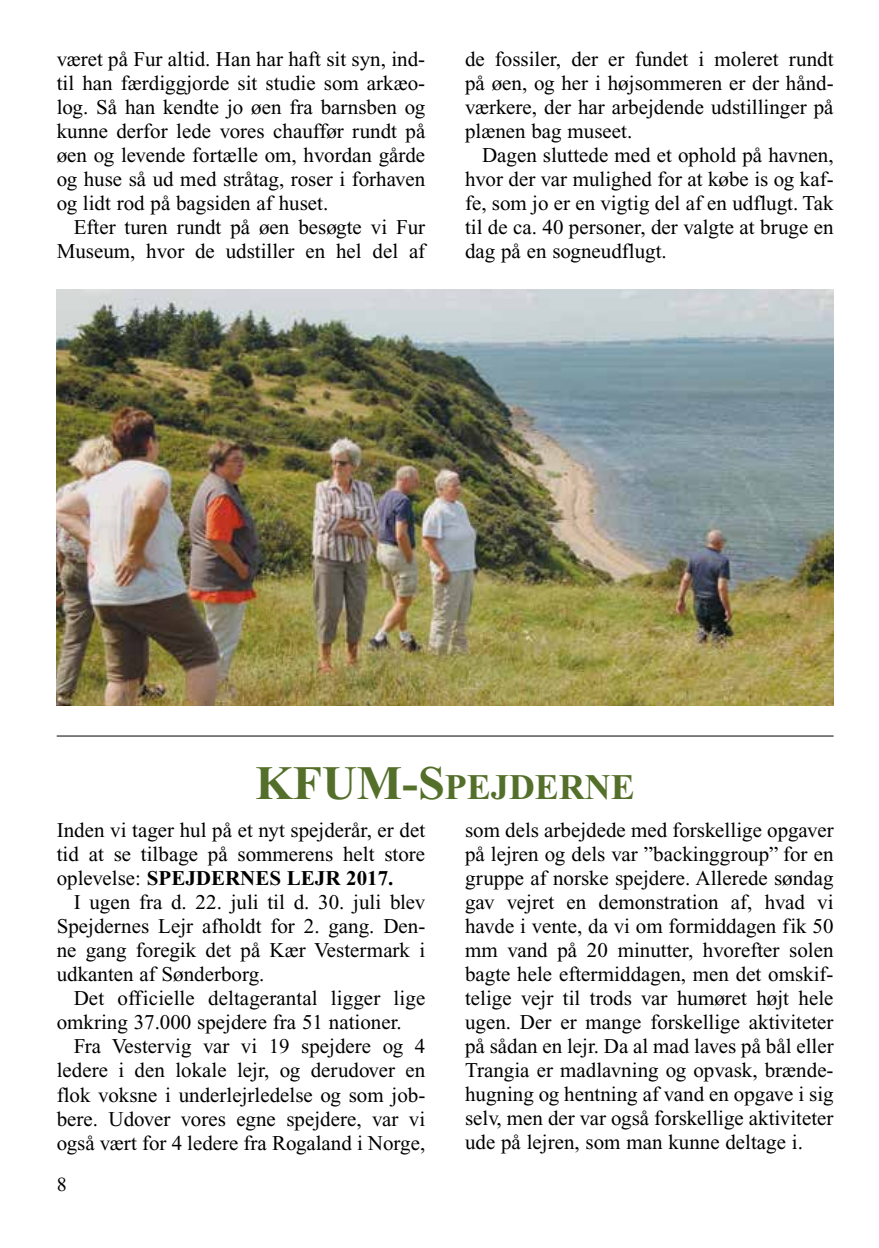
<style>
.page{position:relative;width:879px;height:1248px;background:#fff}
.page>*{position:absolute;margin:0;border:0;box-sizing:border-box;transform-origin:0 0}
.t1{font:700 36px "Times New Roman PS Std";color:#546f2a}
.t2{font:21px/24px "Times New Roman PS Std";color:#000;text-align:justify}
.t3{font:20px "Times New Roman PS Std";color:#000}
.s1{font-size:48px}
.s2{font-weight:700}
</style>
<div class="page">
<img style="left:57px;top:289px;width:776px;height:416px">
<hr style="left:57px;top:735px;width:776px;height:1px;background:#000">
<p class="t2" style="left:57px;top:47px;width:370px">været på Fur altid. Han har haft sit syn, ind&shy;til han færdiggjorde sit studie som arkæo&shy;log. Så han kendte jo øen fra barnsben og kunne derfor lede vores chauffør rundt på øen og levende fortælle om, hvordan gårde og huse så ud med stråtag, roser i forhaven og lidt rod på bagsiden af huset.</p>
<p class="t2" style="left:57px;top:215px;width:370px;text-align:right">Efter turen rundt på øen besøgte vi Fur<br>Museum, hvor de udstiller en hel del af</p>
<p class="t2" style="left:465px;top:47px;width:370px">de fossiler, der er fundet i moleret rundt på øen, og her i højsommeren er der hånd&shy;værkere, der har arbejdende udstillinger på plænen bag museet.</p>
<p class="t2" style="left:465px;top:143px;width:370px;text-indent:17px">Dagen sluttede med et ophold på havnen, hvor der var mulighed for at købe is og kaf&shy;fe, som jo er en vigtig del af en udflugt. Tak til de ca. 40 personer, der valgte at bruge en dag på en sogneudflugt.</p>
<h1 class="t1" style="left:255px;top:766px;width:381px"><span class="s1">KFUM-S</span>PEJDERNE</h1>
<p class="t2" style="left:465px;top:818px;width:370px">som dels arbejdede med forskellige opgaver på lejren og dels var ”backinggroup” for en gruppe af norske spejdere. Allerede søndag gav vejret en demonstration af, hvad vi havde i vente, da vi om formiddagen fik 50 mm vand på 20 minutter, hvorefter solen bagte hele eftermiddagen, men det omskif&shy;telige vejr til trods var humøret højt hele ugen. Der er mange forskellige aktiviteter på sådan en lejr. Da al mad laves på bål eller Trangia er madlavning og opvask, brænde&shy;hugning og hentning af vand en opgave i sig selv, men der var også forskellige aktiviteter ude på lejren, som man kunne deltage i.</p>
<p class="t2" style="left:57px;top:818px;width:370px">Inden vi tager hul på et nyt spejderår, er det tid at se tilbage på sommerens helt store oplevelse: <span class="s2">SPEJDERNES LEJR 2017.</span></p>
<p class="t2" style="left:57px;top:890px;width:370px;text-indent:17px">I ugen fra d. 22. juli til d. 30. juli blev Spejdernes Lejr afholdt for 2. gang. Den&shy;ne gang foregik det på Kær Vestermark i udkanten af Sønderborg.</p>
<p class="t2" style="left:57px;top:986px;width:370px;text-indent:17px">Det officielle deltagerantal ligger lige omkring 37.000 spejdere fra 51 nationer.</p>
<p class="t2" style="left:57px;top:1034px;width:370px;text-indent:17px">Fra Vestervig var vi 19 spejdere og 4 ledere i den lokale lejr, og derudover en flok voksne i underlejrledelse og som job&shy;bere. Udover vores egne spejdere, var vi også vært for 4 ledere fra Rogaland i Norge,</p>
<p class="t3" style="left:57px;top:1173px;width:11px">8</p>
</div>
